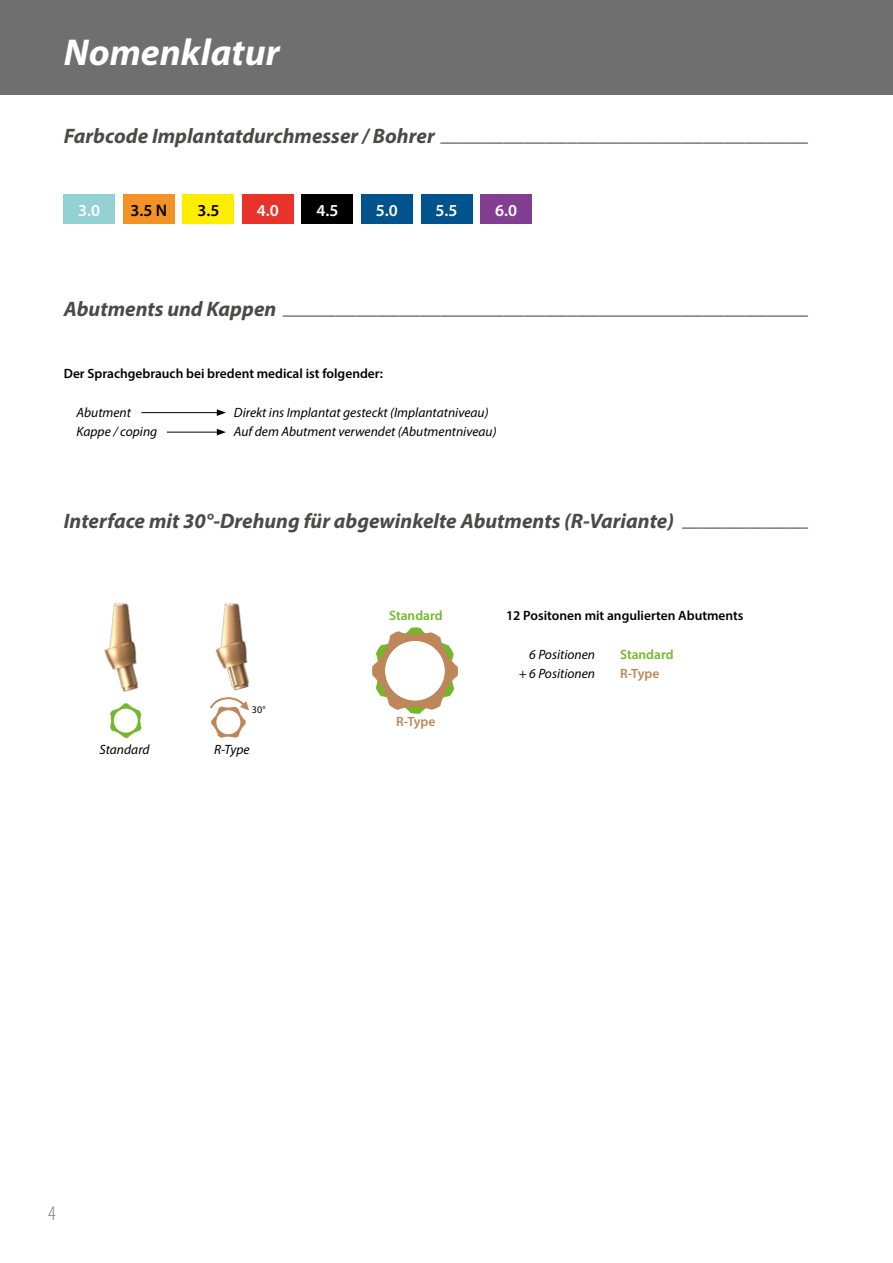
<style>
.page{position:relative;width:893px;height:1263px;background:#fff}
.page>*{position:absolute;margin:0;border:0;box-sizing:border-box;transform-origin:0 0}
.t1{font:italic 700 37.5px "Myriad Pro";color:#fff}
.t2{font:italic 700 21px "Myriad Pro";color:#4a4a49}
.t3{font:300 condensed 21px "Myriad Pro";color:#7c7b7b}
.t4{font:600 16.8px "Myriad Pro";color:#fff}
.t5{font:600 16.8px "Myriad Pro";color:#000}
.t6{font:italic 13.5px "Myriad Pro";color:#000}
.t7{font:600 13.5px "Myriad Pro";color:#000}
.t8{font:600 13.5px "Myriad Pro";color:#73b72b}
.t9{font:600 13.5px "Myriad Pro";color:#bd865b}
.t10{font:10.2px "Myriad Pro";color:#000}
.s1{color:#fff}
</style>
<div class="page">
<div style="left:0;top:0;width:893px;height:95px;background:#706f6f"></div>
<hr style="left:141px;top:412px;width:78px;height:1px;background:#000">
<svg style="left:217px;top:409px;width:9px;height:7px"></svg>
<hr style="left:167px;top:432px;width:52px;height:1px;background:#000">
<svg style="left:217px;top:429px;width:9px;height:6px"></svg>
<div style="left:64px;top:194px;width:51px;height:30px;background:#94d1d2"></div>
<div style="left:123px;top:194px;width:51px;height:30px;background:#f39325"></div>
<div style="left:183px;top:194px;width:51px;height:30px;background:#ffed00"></div>
<div style="left:242px;top:194px;width:51px;height:30px;background:#e7332c"></div>
<div style="left:302px;top:194px;width:51px;height:30px;background:#000"></div>
<div style="left:361px;top:194px;width:51px;height:30px;background:#00538b"></div>
<div style="left:421px;top:194px;width:51px;height:30px;background:#00538b"></div>
<div style="left:480px;top:194px;width:51px;height:30px;background:#823f91"></div>
<svg style="left:110px;top:703px;width:32px;height:35px"></svg>
<img style="left:104px;top:603px;width:34px;height:89px">
<img style="left:215px;top:603px;width:35px;height:88px">
<svg style="left:372px;top:627px;width:86px;height:87px"></svg>
<svg style="left:210px;top:698px;width:39px;height:40px"></svg>
<h1 class="t1" style="left:64px;top:28px;width:217px">Nomenklatur</h1>
<p class="t2" style="left:64px;top:121px;width:747px">Farbcode Implantatdurchmesser / Bohrer ___________________________________</p>
<p class="t4" style="left:78px;top:199px;width:23px">3.0</p>
<p class="t5" style="left:130px;top:199px;width:38px">3.5 N</p>
<p class="t5" style="left:197px;top:199px;width:23px">3.5</p>
<p class="t4" style="left:257px;top:199px;width:23px">4.0</p>
<p class="t4" style="left:316px;top:199px;width:23px">4.5</p>
<p class="t4" style="left:376px;top:199px;width:23px">5.0</p>
<p class="t4" style="left:435px;top:199px;width:23px">5.5</p>
<p class="t4" style="left:495px;top:199px;width:23px">6.0</p>
<p class="t2" style="left:64px;top:293px;width:747px">Abutments und Kappen __________________________________________________</p>
<p class="t7" style="left:64px;top:364px;width:321px">Der Sprachgebrauch bei bredent medical ist folgender:</p>
<p class="t6" style="left:77px;top:404px;width:56px">Abutment</p>
<p class="t6" style="left:234px;top:404px;width:256px">Direkt ins Implantat gesteckt (Implantatniveau)</p>
<p class="t6" style="left:77px;top:423px;width:82px">Kappe / coping</p>
<p class="t6" style="left:234px;top:423px;width:264px">Auf dem Abutment verwendet (Abutmentniveau)</p>
<p class="t2" style="left:64px;top:508px;width:747px">Interface mit 30°-Drehung für abgewinkelte Abutments (R-Variante) ____________</p>
<p class="t6" style="left:99px;top:741px;width:52px">Standard</p>
<p class="t10" style="left:252px;top:703px;width:15px">30°</p>
<p class="t6" style="left:214px;top:741px;width:37px">R-Type</p>
<p class="t8" style="left:389px;top:606px;width:55px">Standard</p>
<p class="t9" style="left:396px;top:713px;width:41px">R-Type</p>
<p class="t7" style="left:506px;top:606px;width:239px">12 Positonen mit angulierten Abutments</p>
<p class="t6" style="left:519px;top:646px;width:78px"><span class="s1">+</span> 6 Positionen</p>
<p class="t8" style="left:620px;top:645px;width:55px">Standard</p>
<p class="t6" style="left:519px;top:665px;width:78px">+ 6 Positionen</p>
<p class="t9" style="left:620px;top:665px;width:41px">R-Type</p>
<p class="t3" style="left:48px;top:1202px;width:9px">4</p>
</div>
